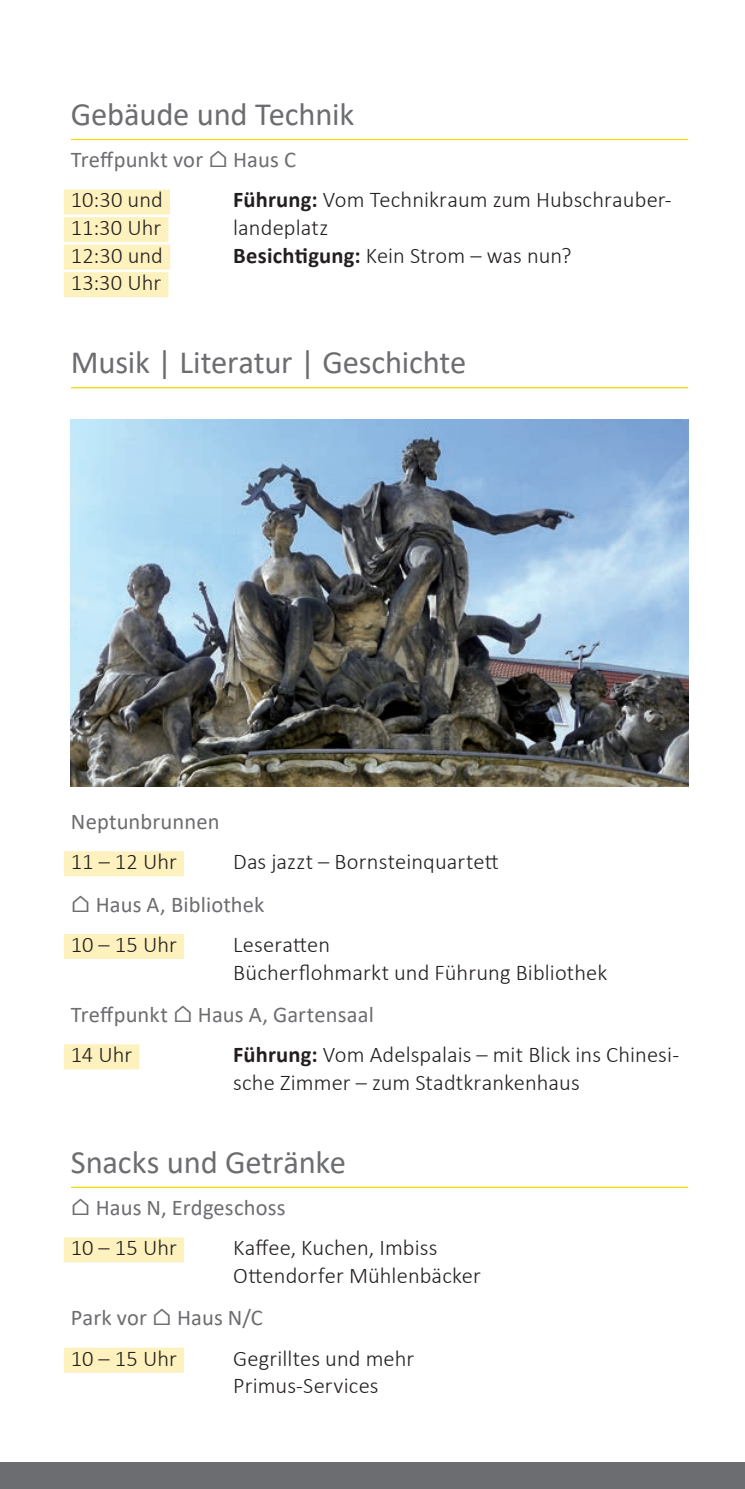
<style>
.page{position:relative;width:745px;height:1489px;background:#fff}
.page>*{position:absolute;margin:0;border:0;box-sizing:border-box;transform-origin:0 0}
.t1{font:32.5px "Calibri";letter-spacing:-.01em;color:#6c6d70}
.t2{font:300 22.5px/27.5px "Calibri";letter-spacing:.005em;color:#231f20}
.t3{font:22.5px "Calibri";letter-spacing:.005em;color:#6c6d70}
.s1{font-weight:700}
</style>
<div class="page">
<div style="left:0;top:1462px;width:744px;height:26px;background:#6c6d70"></div>
<hr style="left:71px;top:387px;width:616px;height:1px;background:#fad802">
<div style="left:64px;top:851px;width:120px;height:25px;background:#fdf1bd"></div>
<div style="left:64px;top:934px;width:120px;height:25px;background:#fdf1bd"></div>
<div style="left:64px;top:1044px;width:75px;height:25px;background:#fdf1bd"></div>
<hr style="left:71px;top:1186px;width:616px;height:1px;background:#fad802">
<div style="left:64px;top:1237px;width:120px;height:25px;background:#fdf1bd"></div>
<div style="left:64px;top:1347px;width:120px;height:25px;background:#fdf1bd"></div>
<img style="left:71px;top:419px;width:616px;height:367px">
<hr style="left:71px;top:139px;width:616px;height:1px;background:#fad802">
<div style="left:64px;top:189px;width:106px;height:25px;background:#fdf1bd"></div>
<div style="left:64px;top:217px;width:104px;height:25px;background:#fdf1bd"></div>
<div style="left:64px;top:245px;width:106px;height:25px;background:#fdf1bd"></div>
<div style="left:64px;top:272px;width:104px;height:25px;background:#fdf1bd"></div>
<h1 class="t1" style="left:71px;top:91px;width:284px">Gebäude und Technik</h1>
<p class="t3" style="left:71px;top:144px;width:226px">Treffpunkt vor ⌂ Haus C</p>
<p class="t2" style="left:71px;top:186px;width:93px">10:30 und<br>11:30 Uhr</p>
<p class="t2" style="left:233px;top:186px;width:440px"><span class="s1">Führung:</span> Vom Technikraum zum Hubschrauber&shy;landeplatz</p>
<p class="t2" style="left:71px;top:241px;width:93px">12:30 und<br>13:30 Uhr</p>
<p class="t2" style="left:233px;top:241px;width:339px"><span class="s1">Besichtigung:</span> Kein Strom – was nun?</p>
<h1 class="t1" style="left:71px;top:339px;width:396px">Musik | Literatur | Geschichte</h1>
<p class="t3" style="left:71px;top:806px;width:150px">Neptunbrunnen</p>
<p class="t2" style="left:71px;top:847px;width:107px">11 – 12 Uhr</p>
<p class="t2" style="left:233px;top:847px;width:267px">Das jazzt – Bornsteinquartett</p>
<p class="t3" style="left:71px;top:888px;width:195px">⌂ Haus A, Bibliothek</p>
<p class="t2" style="left:71px;top:930px;width:107px">10 – 15 Uhr</p>
<p class="t2" style="left:233px;top:930px;width:375px">Leseratten<br>Bücherflohmarkt und Führung Bibliothek</p>
<p class="t3" style="left:71px;top:999px;width:304px">Treffpunkt ⌂ Haus A, Gartensaal</p>
<p class="t2" style="left:71px;top:1040px;width:63px">14 Uhr</p>
<p class="t2" style="left:233px;top:1040px;width:447px"><span class="s1">Führung:</span> Vom Adelspalais – mit Blick ins Chinesi&shy;sche Zimmer – zum Stadtkrankenhaus</p>
<h1 class="t1" style="left:71px;top:1139px;width:276px">Snacks und Getränke</h1>
<p class="t3" style="left:71px;top:1191px;width:216px">⌂ Haus N, Erdgeschoss</p>
<p class="t2" style="left:71px;top:1233px;width:107px">10 – 15 Uhr</p>
<p class="t2" style="left:233px;top:1233px;width:249px">Kaffee, Kuchen, Imbiss<br>Ottendorfer Mühlenbäcker</p>
<p class="t3" style="left:71px;top:1302px;width:193px">Park vor ⌂ Haus N/C</p>
<p class="t2" style="left:71px;top:1343px;width:107px">10 – 15 Uhr</p>
<p class="t2" style="left:233px;top:1343px;width:182px">Gegrilltes und mehr<br>Primus-Services</p>
</div>
